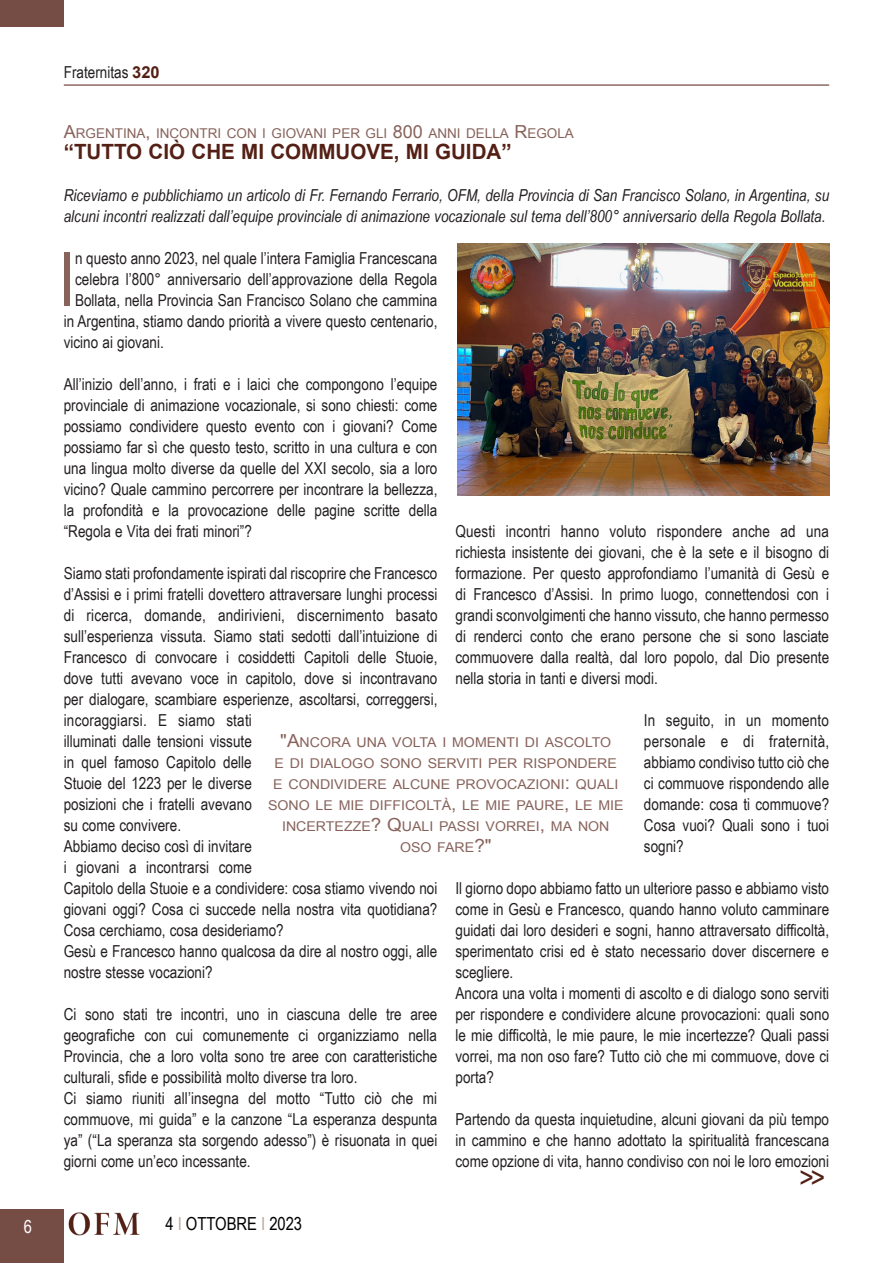
<style>
.page{position:relative;width:893px;height:1263px;background:#fff}
.page>*{position:absolute;margin:0;border:0;box-sizing:border-box;transform-origin:0 0}
.Titolo{font:75.15px "Arial Narrow";color:#87635b}
.Testo_sinEspacio{font:30px "Arial Narrow";color:#542015}
.Titolo-2{font:700 21px "Arial";color:#542015}
.t1{font:18px "Arial Narrow";color:#000}
.t2{font:18px "Arial Narrow";color:#fff}
.Titolo-3{font:16.5px/21px "Arial Narrow";color:#231f20;text-align:justify}
.Titolo-4{font:italic 16.5px/21px "Arial Narrow";color:#231f20}
.Titolo_piccolo{font:13.5px/21px "Arial";color:#87635b;text-align:center;scale:1.05 1}
.Titolo_piccolo-2{font:13.5px "Arial";color:#87635b}
.s1{font-family:"Arial";font-weight:700;color:#542015}
.s2{font-size:18px}
.s3{color:#bba6a1}
</style>
<div class="page">
<div style="left:0;top:1209px;width:64px;height:54px;background:#764d44"></div>
<hr style="left:64px;top:85px;width:765px;height:1px;background:#542015">
<div style="left:0;top:0;width:64px;height:27px;background:#764d44"></div>
<img style="left:69px;top:1212px;width:71px;height:24px">
<img style="left:457px;top:243px;width:372px;height:252px">
<p class="t2" style="left:24px;top:1213px;width:10px">6</p>
<p class="Titolo-3" style="left:64px;top:61px;width:97px">Fraternitas <span class="s1">320</span></p>
<p class="Titolo_piccolo-2" style="left:64px;top:124px;width:512px"><span class="s2">A</span>RGENTINA<span class="s2">,</span> INCONTRI CON I GIOVANI PER GLI <span class="s2">800</span> ANNI DELLA <span class="s2">R</span>EGOLA</p>
<p class="Titolo-2" style="left:64px;top:138px;width:449px">“TUTTO CIÒ CHE MI COMMUOVE, MI GUIDA”</p>
<p class="Titolo-4" style="left:64px;top:184px;width:767px">Riceviamo e pubblichiamo un articolo di Fr. Fernando Ferrario, OFM, della Provincia di San Francisco Solano, in Argentina, su alcuni incontri realizzati dall’equipe provinciale di animazione vocazionale sul tema dell’800° anniversario della Regola Bollata.</p>
<p class="Titolo" style="left:58px;top:224px;width:19px">I</p>
<p class="Titolo-3" style="left:75px;top:247px;width:364px">n questo anno 2023, nel quale l’intera Famiglia Francescana</p>
<p class="Titolo-3" style="left:75px;top:268px;width:364px">celebra l’800° anniversario dell’approvazione della Regola</p>
<p class="Titolo-3" style="left:75px;top:289px;width:364px">Bollata, nella Provincia San Francisco Solano che cammina</p>
<p class="Titolo-3" style="left:64px;top:310px;width:375px">in Argentina, stiamo dando priorità a vivere questo centenario,</p>
<p class="Titolo-3" style="left:64px;top:331px;width:102px">vicino ai giovani.</p>
<p class="Titolo-3" style="left:64px;top:373px;width:375px">All’inizio dell’anno, i frati e i laici che compongono l’equipe provinciale di animazione vocazionale, si sono chiesti: come possiamo condividere questo evento con i giovani? Come possiamo far sì che questo testo, scritto in una cultura e con una lingua molto diverse da quelle del XXI secolo, sia a loro vicino? Quale cammino percorrere per incontrare la bellezza, la profondità e la provocazione delle pagine scritte della “Regola e Vita dei frati minori”?</p>
<p class="Titolo-3" style="left:64px;top:562px;width:375px;text-align:left">Siamo stati profondamente ispirati dal riscoprire che Francesco d’Assisi e i primi fratelli dovettero attraversare lunghi processi di ricerca, domande, andirivieni, discernimento basato sull’esperienza vissuta. Siamo stati sedotti dall’intuizione di Francesco di convocare i cosiddetti Capitoli delle Stuoie, dove tutti avevano voce in capitolo, dove si incontravano per dialogare, scambiare esperienze, ascoltarsi, correggersi, incoraggiarsi. E siamo stati<br>illuminati dalle tensioni vissute<br>in quel famoso Capitolo delle<br>Stuoie del 1223 per le diverse<br>posizioni che i fratelli avevano<br>su come convivere.</p>
<p class="Titolo-3" style="left:64px;top:835px;width:375px;text-align:left">Abbiamo deciso così di invitare<br>i giovani a incontrarsi come<br>Capitolo della Stuoie e a condividere: cosa stiamo vivendo noi giovani oggi? Cosa ci succede nella nostra vita quotidiana?<br>Cosa cerchiamo, cosa desideriamo?</p>
<p class="Titolo-3" style="left:64px;top:940px;width:375px">Gesù e Francesco hanno qualcosa da dire al nostro oggi, alle nostre stesse vocazioni?</p>
<p class="Titolo-3" style="left:64px;top:1003px;width:375px">Ci sono stati tre incontri, uno in ciascuna delle tre aree geografiche con cui comunemente ci organizziamo nella Provincia, che a loro volta sono tre aree con caratteristiche culturali, sfide e possibilità molto diverse tra loro.</p>
<p class="Titolo-3" style="left:64px;top:1087px;width:375px">Ci siamo riuniti all’insegna del motto “Tutto ciò che mi commuove, mi guida” e la canzone “La esperanza despunta ya” (“La speranza sta sorgendo adesso”) è risuonata in quei giorni come un’eco incessante.</p>
<p class="Titolo-3" style="left:455px;top:520px;width:375px">Questi incontri hanno voluto rispondere anche ad una richiesta insistente dei giovani, che è la sete e il bisogno di formazione. Per questo approfondiamo l’umanità di Gesù e di Francesco d’Assisi. In primo luogo, connettendosi con i grandi sconvolgimenti che hanno vissuto, che hanno permesso di renderci conto che erano persone che si sono lasciate commuovere dalla realtà, dal loro popolo, dal Dio presente nella storia in tanti e diversi modi.</p>
<p class="Titolo-3" style="left:644px;top:709px;width:187px">In seguito, in un momento personale e di fraternità, abbiamo condiviso tutto ciò che ci commuove rispondendo alle domande: cosa ti commuove?<br>Cosa vuoi? Quali sono i tuoi sogni?</p>
<p class="Titolo-3" style="left:455px;top:877px;width:375px">Il giorno dopo abbiamo fatto un ulteriore passo e abbiamo visto come in Gesù e Francesco, quando hanno voluto camminare guidati dai loro desideri e sogni, hanno attraversato difficoltà, sperimentato crisi ed è stato necessario dover discernere e scegliere.</p>
<p class="Titolo-3" style="left:455px;top:982px;width:375px">Ancora una volta i momenti di ascolto e di dialogo sono serviti per rispondere e condividere alcune provocazioni: quali sono le mie difficoltà, le mie paure, le mie incertezze? Quali passi vorrei, ma non oso fare? Tutto ciò che mi commuove, dove ci porta?</p>
<p class="Titolo-3" style="left:455px;top:1108px;width:375px">Partendo da questa inquietudine, alcuni giovani da più tempo in cammino e che hanno adottato la spiritualità francescana come opzione di vita, hanno condiviso con noi le loro emozioni</p>
<p class="Titolo_piccolo" style="left:268px;top:732px;width:340px"><span class="s2">"A</span>NCORA UNA VOLTA I MOMENTI DI ASCOLTO<br>E DI DIALOGO SONO SERVITI PER RISPONDERE<br>E CONDIVIDERE ALCUNE PROVOCAZIONI<span class="s2">:</span> QUALI SONO LE MIE DIFFICOLTÀ<span class="s2">,</span> LE MIE PAURE<span class="s2">,</span> LE MIE INCERTEZZE<span class="s2">? Q</span>UALI PASSI VORREI<span class="s2">,</span> MA NON OSO FARE<span class="s2">?"</span></p>
<p class="Testo_sinEspacio" style="left:799px;top:1155px;width:27px">&gt;&gt;</p>
<p class="t1" style="left:165px;top:1210px;width:138px">4 <span class="s3">I</span> OTTOBRE <span class="s3">I</span> 2023</p>
</div>
